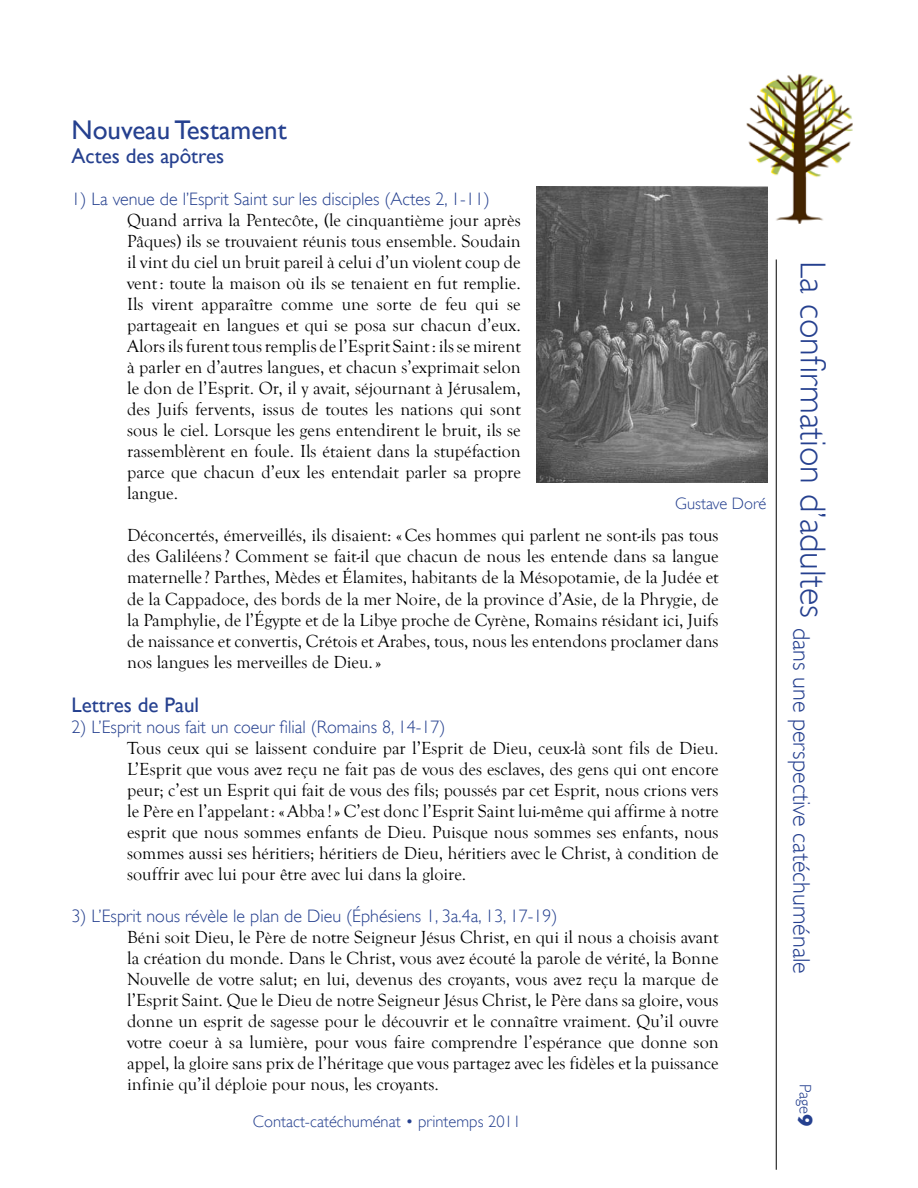
<style>
.page{position:relative;width:918px;height:1188px;background:#fff}
.page>*{position:absolute;margin:0;border:0;box-sizing:border-box;transform-origin:0 0}
.t1{font:27px "Gill Sans";color:#25408f}
.t2{font:300 24px "Gill Sans";color:#25408f}
.t3{font:21px "Gill Sans";color:#25408f}
.t4{font:18px/21px "Goudy Old Style T";color:#000;text-align:justify}
.t5{font:300 18px "Gill Sans";color:#25408f}
.t6{font:300 16.5px "Gill Sans";color:#25408f}
.s1{font-weight:700;font-size:21px}
</style>
<div class="page">
<hr style="left:776px;top:260px;width:1px;height:910px;background:#000">
<img style="left:745px;top:73px;width:108px;height:150px">
<img style="left:537px;top:187px;width:231px;height:296px">
<h1 class="t1" style="left:72px;top:114px;width:217px">Nouveau Testament</h1>
<p class="t3" style="left:72px;top:144px;width:154px">Actes des apôtres</p>
<p class="t5" style="left:72px;top:189px;width:420px">1) La venue de l’Esprit Saint sur les disciples (Actes 2, 1-11)</p>
<p class="t4" style="left:127px;top:210px;width:395px">Quand arriva la Pentecôte, (le cinquantième jour après Pâques) ils se trouvaient réunis tous ensemble. Soudain il vint du ciel un bruit pareil à celui d’un violent coup de vent: toute la maison où ils se tenaient en fut remplie.<br>Ils virent apparaître comme une sorte de feu qui se partageait en langues et qui se posa sur chacun d’eux.<br>Alors ils furent tous remplis de l’Esprit Saint: ils se mirent à parler en d’autres langues, et chacun s’exprimait selon le don de l’Esprit. Or, il y avait, séjournant à Jérusalem, des Juifs fervents, issus de toutes les nations qui sont sous le ciel. Lorsque les gens entendirent le bruit, ils se rassemblèrent en foule. Ils étaient dans la stupéfaction parce que chacun d’eux les entendait parler sa propre langue.</p>
<p class="t4" style="left:127px;top:525px;width:593px">Déconcertés, émerveillés, ils disaient: «Ces hommes qui parlent ne sont-ils pas tous des Galiléens? Comment se fait-il que chacun de nous les entende dans sa langue maternelle ? Parthes, Mèdes et Élamites, habitants de la Mésopotamie, de la Judée et de la Cappadoce, des bords de la mer Noire, de la province d’Asie, de la Phrygie, de la Pamphylie, de l’Égypte et de la Libye proche de Cyrène, Romains résidant ici, Juifs de naissance et convertis, Crétois et Arabes, tous, nous les entendons proclamer dans nos langues les merveilles de Dieu.»</p>
<p class="t3" style="left:72px;top:693px;width:129px">Lettres de Paul</p>
<p class="t5" style="left:72px;top:717px;width:375px">2) L’Esprit nous fait un coeur filial (Romains 8, 14-17)</p>
<p class="t4" style="left:127px;top:738px;width:593px">Tous ceux qui se laissent conduire par l’Esprit de Dieu, ceux-là sont fils de Dieu.<br>L’Esprit que vous avez reçu ne fait pas de vous des esclaves, des gens qui ont encore peur; c’est un Esprit qui fait de vous des fils; poussés par cet Esprit, nous crions vers le Père en l’appelant: «Abba !» C’est donc l’Esprit Saint lui-même qui affirme à notre esprit que nous sommes enfants de Dieu. Puisque nous sommes ses enfants, nous sommes aussi ses héritiers; héritiers de Dieu, héritiers avec le Christ, à condition de souffrir avec lui pour être avec lui dans la gloire.</p>
<p class="t5" style="left:72px;top:906px;width:487px">3) L’Esprit nous révèle le plan de Dieu (Éphésiens 1, 3a.4a, 13, 17-19)</p>
<p class="t4" style="left:127px;top:927px;width:593px">Béni soit Dieu, le Père de notre Seigneur Jésus Christ, en qui il nous a choisis avant la création du monde. Dans le Christ, vous avez écouté la parole de vérité, la Bonne Nouvelle de votre salut; en lui, devenus des croyants, vous avez reçu la marque de l’Esprit Saint. Que le Dieu de notre Seigneur Jésus Christ, le Père dans sa gloire, vous donne un esprit de sagesse pour le découvrir et le connaître vraiment. Qu’il ouvre votre coeur à sa lumière, pour vous faire comprendre l’espérance que donne son appel, la gloire sans prix de l’héritage que vous partagez avec les fidèles et la puissance infinie qu’il déploie pour nous, les croyants.</p>
<p class="t6" style="left:675px;top:494px;width:93px">Gustave Doré</p>
<p class="t6" style="left:253px;top:1112px;width:270px">Contact-catéchuménat • printemps 2011</p>
<h2 class="t2" style="left:815px;top:261px;width:714px;rotate:90deg"><sup>La</sup> <sup>confirmation</sup> <sup>d’adultes</sup> dans une perspective catéchuménale</h2>
<p class="t6" style="left:815px;top:1084px;width:44px;rotate:90deg">Page<span class="s1">9</span></p>
</div>
